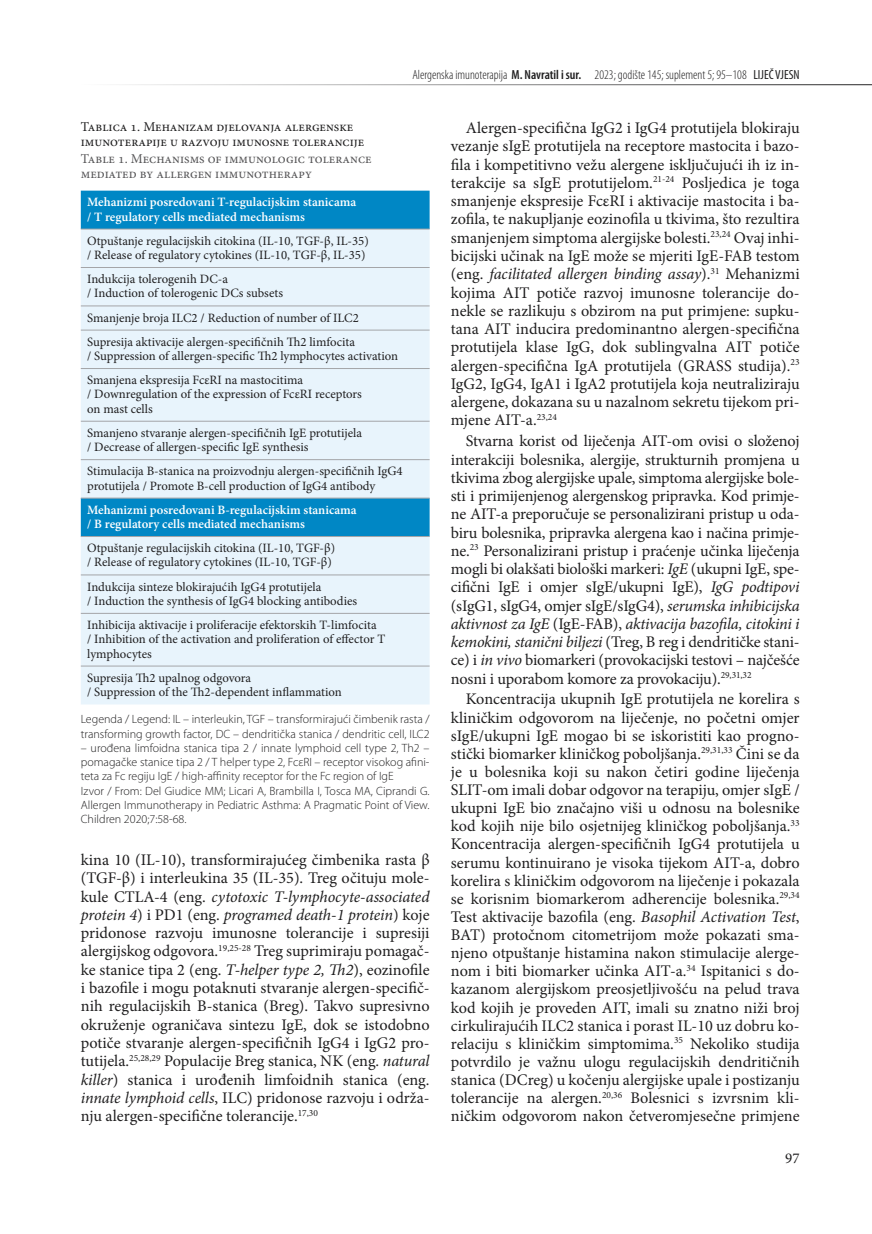
<style>
.page{position:relative;width:872px;height:1234px;background:#fff}
.page>*{position:absolute;margin:0;border:0;box-sizing:border-box;transform-origin:0 0}
.t1{font:16.2px/18.3px "Minion Pro";color:#1f1e1f;text-align:justify}
.t2{font:15px "Minion Pro";color:#1f1e1f}
.t3{font:13.5px/15px "Minion Pro";color:#1f1e1f}
.t4{font:13.5px/15px "Minion Pro";color:#565557}
.t5{font:300 condensed 13.2px "Myriad Pro";color:#1f1e1f}
.t6{font:12.75px/14.2px "Minion Pro";color:#1f1e1f}
.t7{font:600 12.75px/14.2px "Minion Pro";color:#fff}
.t8{font:300 12px/14.2px "Myriad Pro";color:#1f1e1f}
.s1{font-weight:600}
.s2{font-weight:400}
.s3{font-style:italic}
</style>
<div class="page">
<hr style="left:81px;top:84px;width:791px;height:1px;background:#1f1e1f">
<div style="left:81px;top:190px;width:348px;height:39px;background:#0087c5"></div>
<svg style="left:81px;top:230px;width:348px;height:474px;background:#d4eaf6"></svg>
<hr style="left:81px;top:229px;width:348px;height:1px;background:#a4a5a8">
<hr style="left:81px;top:267px;width:348px;height:1px;background:#a4a5a8">
<hr style="left:81px;top:305px;width:348px;height:1px;background:#a4a5a8">
<hr style="left:81px;top:329px;width:348px;height:1px;background:#a4a5a8">
<hr style="left:81px;top:368px;width:348px;height:1px;background:#a4a5a8">
<hr style="left:81px;top:421px;width:348px;height:1px;background:#a4a5a8">
<hr style="left:81px;top:459px;width:348px;height:1px;background:#a4a5a8">
<hr style="left:81px;top:497px;width:348px;height:1px;background:#a4a5a8">
<hr style="left:81px;top:536px;width:348px;height:1px;background:#a4a5a8">
<hr style="left:81px;top:574px;width:348px;height:1px;background:#a4a5a8">
<hr style="left:81px;top:613px;width:348px;height:1px;background:#a4a5a8">
<hr style="left:81px;top:665px;width:348px;height:1px;background:#a4a5a8">
<p class="t5" style="left:412px;top:67px;width:389px">Alergenska imunoterapija <span class="s1">M. Navratil i sur.</span> 2023; godište 145; suplement 5; 95–108 <span class="s2">LIJEČ VJESN</span></p>
<p class="t1" style="left:451px;top:119px;width:350px;text-indent:15px">Alergen-specifična IgG2 i IgG4 protutijela blokiraju vezanje sIgE protutijela na receptore mastocita i bazo&shy;fila i kompetitivno vežu alergene isključujući ih iz in&shy;terakcije sa sIgE protutijelom.<sup>21-24</sup> Posljedica je toga smanjenje ekspresije FcεRI i aktivacije mastocita i ba&shy;zofila, te nakupljanje eozinofila u tkivima, što rezultira smanjenjem simptoma alergijske bolesti.<sup>23,24</sup> Ovaj inhi&shy;bicijski učinak na IgE može se mjeriti IgE-FAB testom (eng. <span class="s3">facilitated allergen binding assay</span>).<sup>31</sup> Mehanizmi kojima AIT potiče razvoj imunosne tolerancije do&shy;nekle se razlikuju s obzirom na put primjene: supku&shy;tana AIT inducira predominantno alergen-specifična protutijela klase IgG, dok sublingvalna AIT potiče alergen-specifična IgA protutijela (GRASS studija).<sup>23<br></sup>IgG2, IgG4, IgA1 i IgA2 protutijela koja neutraliziraju alergene, dokazana su u nazalnom sekretu tijekom pri&shy;mjene AIT-a.<sup>23,24</sup></p>
<p class="t1" style="left:451px;top:432px;width:351px;text-indent:15px">Stvarna korist od liječenja AIT-om ovisi o složenoj interakciji bolesnika, alergije, strukturnih promjena u tkivima zbog alergijske upale, simptoma alergijske bole&shy;sti i primijenjenog alergenskog pripravka. Kod primje&shy;ne AIT-a preporučuje se personalizirani pristup u oda&shy;biru bolesnika, pripravka alergena kao i načina primje&shy;ne.<sup>23</sup> Personalizirani pristup i praćenje učinka liječenja mogli bi olakšati biološki markeri: <span class="s3">IgE</span> (ukupni IgE, spe&shy;cifični IgE i omjer sIgE/ukupni IgE), <span class="s3">IgG podtipovi </span>(sIgG1, sIgG4, omjer sIgE/sIgG4), <span class="s3">serumska inhibicijska aktivnost za IgE</span> (IgE-FAB), <span class="s3">aktivacija bazofila, citokini i kemokini, stanični biljezi</span> (Treg, B reg i dendritičke stani&shy;ce) i <span class="s3">in vivo</span> biomarkeri (provokacijski testovi – najčešće nosni i uporabom komore za provokaciju).<sup>29,31,32</sup></p>
<p class="t1" style="left:451px;top:690px;width:351px;text-indent:15px">Koncentracija ukupnih IgE protutijela ne korelira s kliničkim odgovorom na liječenje, no početni omjer sIgE/ukupni IgE mogao bi se iskoristiti kao progno&shy;stički biomarker kliničkog poboljšanja.<sup>29,31,33</sup> Čini se da je u bolesnika koji su nakon četiri godine liječenja SLIT-om imali dobar odgovor na terapiju, omjer sIgE / ukupni IgE bio značajno viši u odnosu na bolesnike kod kojih nije bilo osjetnijeg kliničkog poboljšanja.<sup>33<br></sup>Koncentracija alergen-specifičnih IgG4 protutijela u serumu kontinuirano je visoka tijekom AIT-a, dobro korelira s kliničkim odgovorom na liječenje i pokazala se korisnim biomarkerom adherencije bolesnika.<sup>29,34<br></sup>Test aktivacije bazofila (eng. <span class="s3">Basophil Activation Test</span>, BAT) protočnom citometrijom može pokazati sma&shy;njeno otpuštanje histamina nakon stimulacije alerge&shy;nom i biti biomarker učinka AIT-a.<sup>34</sup> Ispitanici s do&shy;kazanom alergijskom preosjetljivošću na pelud trava kod kojih je proveden AIT, imali su znatno niži broj cirkulirajućih ILC2 stanica i porast IL-10 uz dobru ko&shy;relaciju s kliničkim simptomima.<sup>35</sup> Nekoliko studija potvrdilo je važnu ulogu regulacijskih dendritičnih stanica (DCreg) u kočenju alergijske upale i postizanju tolerancije na alergen.<sup>20,36</sup> Bolesnici s izvrsnim kli&shy;ničkim odgovorom nakon četveromjesečne primjene</p>
<p class="t3" style="left:81px;top:119px;width:285px">Tablica 1. Mehanizam djelovanja alergenske imunoterapije u razvoju imunosne tolerancije</p>
<p class="t4" style="left:81px;top:151px;width:292px">Table 1. Mechanisms of immunologic tolerance mediated by allergen immunotherapy</p>
<p class="t7" style="left:87px;top:195px;width:270px">Mehanizmi posredovani T-regulacijskim stanicama / T regulatory cells mediated mechanisms</p>
<p class="t6" style="left:87px;top:233px;width:283px">Otpuštanje regulacijskih citokina (IL-10, TGF-β, IL-35) / Release of regulatory cytokines (IL-10, TGF-β, IL-35)</p>
<p class="t6" style="left:87px;top:272px;width:197px">Indukcija tolerogenih DC-a<br>/ Induction of tolerogenic DCs subsets</p>
<p class="t6" style="left:87px;top:305px;width:273px;line-height:24.2px">Smanjenje broja ILC2 / Reduction of number of ILC2<br>Supresija aktivacije alergen-specifičnih Th2 limfocita</p>
<p class="t6" style="left:87px;top:344px;width:312px;line-height:24.2px">/ Suppression of allergen-specific Th2 lymphocytes activation<br>Smanjena ekspresija FcεRI na mastocitima</p>
<p class="t6" style="left:87px;top:387px;width:276px">/ Downregulation of the expression of FcεRI receptors on mast cells</p>
<p class="t6" style="left:87px;top:425px;width:276px">Smanjeno stvaranje alergen-specifičnih IgE protutijela / Decrease of allergen-specific IgE synthesis</p>
<p class="t6" style="left:87px;top:464px;width:317px">Stimulacija B-stanica na proizvodnju alergen-specifičnih IgG4 protutijela / Promote B-cell production of IgG4 antibody</p>
<p class="t7" style="left:87px;top:502px;width:271px">Mehanizmi posredovani B-regulacijskim stanicama / B regulatory cells mediated mechanisms</p>
<p class="t6" style="left:87px;top:541px;width:249px">Otpuštanje regulacijskih citokina (IL-10, TGF-β) / Release of regulatory cytokines (IL-10, TGF-β)</p>
<p class="t6" style="left:87px;top:579px;width:271px">Indukcija sinteze blokirajućih IgG4 protutijela<br>/ Induction the synthesis of IgG4 blocking antibodies</p>
<p class="t6" style="left:87px;top:617px;width:299px">Inhibicija aktivacije i proliferacije efektorskih T-limfocita<br>/ Inhibition of the activation and proliferation of effector T lymphocytes</p>
<p class="t6" style="left:87px;top:670px;width:256px">Supresija Th2 upalnog odgovora<br>/ Suppression of the Th2-dependent inflammation</p>
<p class="t8" style="left:81px;top:712px;width:350px">Legenda / Legend: IL – interleukin, TGF – transformirajući čimbenik rasta / transforming growth factor, DC – dendritička stanica / dendritic cell, ILC2</p>
<p class="t8" style="left:81px;top:740px;width:350px">– urođena limfoidna stanica tipa 2 / innate lymphoid cell type 2, Th2 – pomagačke stanice tipa 2 / T helper type 2, FcεRI – receptor visokog afini&shy;teta za Fc regiju IgE / high-affinity receptor for the Fc region of IgE<br>Izvor / From: Del Giudice MM; Licari A, Brambilla I, Tosca MA, Ciprandi G.<br>Allergen Immunotherapy in Pediatric Asthma: A Pragmatic Point of View.<br>Children 2020;7:58-68.</p>
<p class="t1" style="left:81px;top:850px;width:350px">kina 10 (IL-10), transformirajućeg čimbenika rasta β (TGF-β) i interleukina 35 (IL-35). Treg očituju mole&shy;kule CTLA-4 (eng. <span class="s3">cytotoxic T-lymphocyte-associated protein 4</span>) i PD1 (eng. <span class="s3">programed death-1 protein</span>) koje pridonose razvoju imunosne tolerancije i supresiji alergijskog odgovora.<sup>19,25-28</sup> Treg suprimiraju pomagač&shy;ke stanice tipa 2 (eng. <span class="s3">T-helper type 2, Th2</span>), eozinofile i bazofile i mogu potaknuti stvaranje alergen-specifič&shy;nih regulacijskih B-stanica (Breg). Takvo supresivno okruženje ograničava sintezu IgE, dok se istodobno potiče stvaranje alergen-specifičnih IgG4 i IgG2 pro&shy;tutijela.<sup>25,28,29</sup> Populacije Breg stanica, NK (eng. <span class="s3">natural killer</span>) stanica i urođenih limfoidnih stanica (eng. <span class="s3">innate lymphoid cells</span>, ILC) pridonose razvoju i održa&shy;nju alergen-specifične tolerancije.<sup>17,30</sup></p>
<p class="t2" style="left:785px;top:1147px;width:16px">97</p>
</div>
